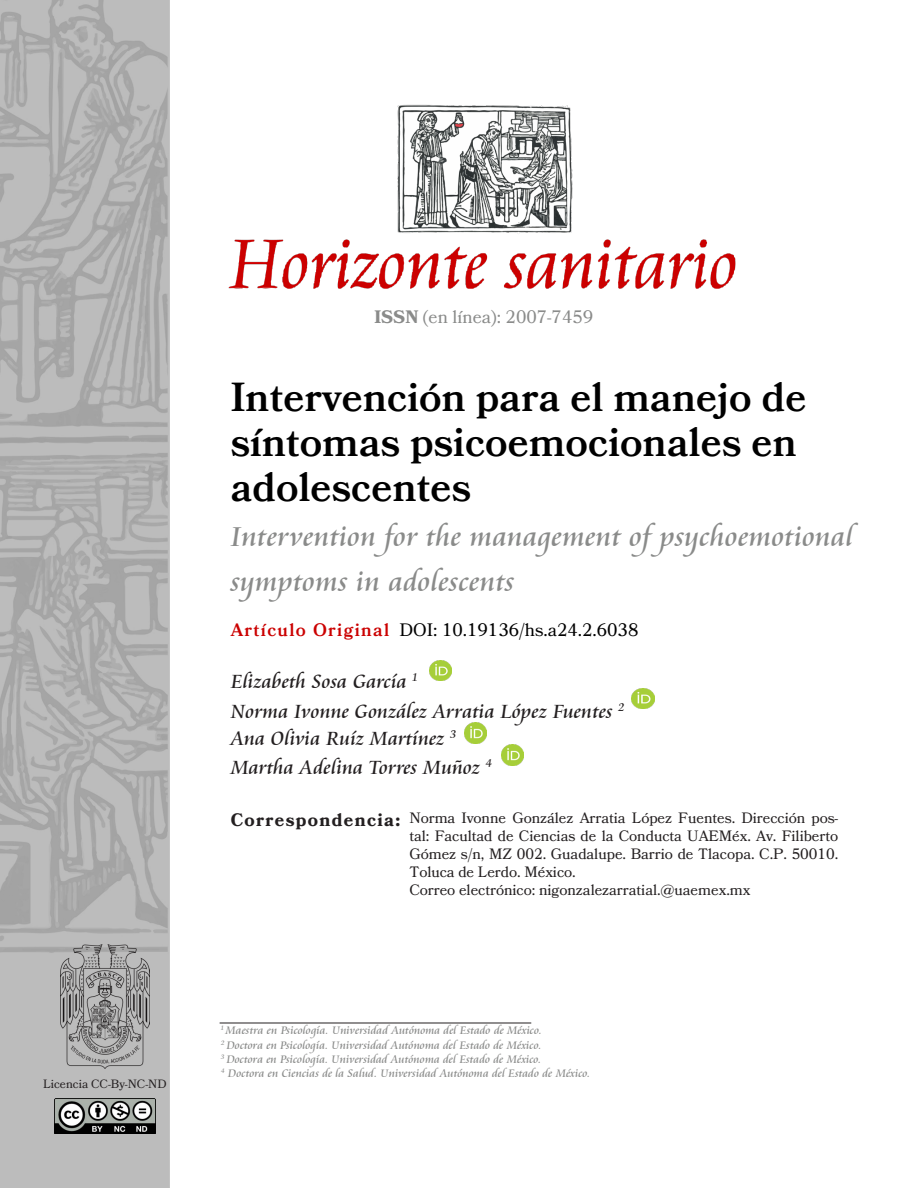
<style>
.page{position:relative;width:918px;height:1188px;background:#fff}
.page>*{position:absolute;margin:0;border:0;box-sizing:border-box;transform-origin:0 0}
.t1{font:600 40.5px/45px "Bookmania";letter-spacing:.005em;color:#000}
.t2{font:30px/45px "Cataneo BT";letter-spacing:.005em;color:#8a8b8a}
.t3{font:21px "Cataneo BT";color:#231f20}
.t4{font:18px "Bookmania";color:#000}
.t5{font:18px "Bookmania";color:#8a8b8a}
.t6{font:700 18px "Bookmania";letter-spacing:.075em;color:#231f20}
.t7{font:15px/18px "Bookmania";letter-spacing:-.005em;color:#231f20;text-align:justify}
.t8{font:12px "Cataneo BT";color:#8a8b8a}
.t9{font:12px "Bookmania";color:#231f20}
.s1{font-weight:700}
.s2{font-weight:600;color:#cb0000}
</style>
<div class="page">
<img style="left:0;top:0;width:655px;height:1188px">
<hr style="left:220px;top:1023px;width:311px;height:1px;background:#231f20">
<img style="left:221px;top:97px;width:515px;height:204px">
<img style="left:60px;top:944px;width:89px;height:125px">
<img style="left:55px;top:1098px;width:100px;height:36px">
<img style="left:429px;top:660px;width:22px;height:21px">
<img style="left:632px;top:688px;width:22px;height:21px">
<img style="left:464px;top:723px;width:23px;height:20px">
<img style="left:501px;top:745px;width:22px;height:20px">
<p class="t9" style="left:43px;top:1077px;width:125px">Licencia CC-By-NC-ND</p>
<p class="t5" style="left:374px;top:306px;width:220px"><span class="s1">ISSN</span> (en línea): 2007-7459</p>
<p class="t1" style="left:231px;top:375px;width:577px">Intervención para el manejo de síntomas psicoemocionales en adolescentes</p>
<p class="t2" style="left:231px;top:515px;width:624px">Intervention for the management ofpsychoemotional symptoms in adolescents</p>
<p class="t4" style="left:231px;top:619px;width:409px"><span class="s2">Artículo Original</span> DOI: 10.19136/hs.a24.2.6038</p>
<p class="t3" style="left:231px;top:668px;width:188px">Elizabeth Sosa García <sup>1</sup></p>
<p class="t3" style="left:231px;top:698px;width:395px">Norma Ivonne González Arratia López Fuentes <sup>2</sup></p>
<p class="t3" style="left:231px;top:725px;width:227px">Ana Olivia Ruíz Martínez <sup>3</sup></p>
<p class="t3" style="left:231px;top:754px;width:263px">Martha Adelina Torres Muñoz <sup>4</sup></p>
<p class="t6" style="left:231px;top:809px;width:171px">Correspondencia:</p>
<p class="t7" style="left:409px;top:809px;width:430px">Norma Ivonne González Arratia López Fuentes. Dirección pos&shy;tal: Facultad de Ciencias de la Conducta UAEMéx. Av. Filiberto Gómez s/n, MZ 002. Guadalupe. Barrio de Tlacopa. C.P. 50010.<br>Toluca de Lerdo. México.</p>
<p class="t7" style="left:409px;top:881px;width:343px">Correo electrónico: nigonzalezarratial.@uaemex.mx</p>
<p class="t8" style="left:221px;top:1023px;width:322px"><sup>1</sup> Maestra en Psicología. Universidad Autónoma del Estado de México.</p>
<p class="t8" style="left:221px;top:1037px;width:322px"><sup>2</sup> Doctora en Psicología. Universidad Autónoma del Estado de México.</p>
<p class="t8" style="left:221px;top:1052px;width:322px"><sup>3</sup> Doctora en Psicología. Universidad Autónoma del Estado de México.</p>
<p class="t8" style="left:221px;top:1066px;width:371px"><sup>4</sup> Doctora en Ciencias de la Salud. Universidad Autónoma del Estado de México.</p>
</div>
